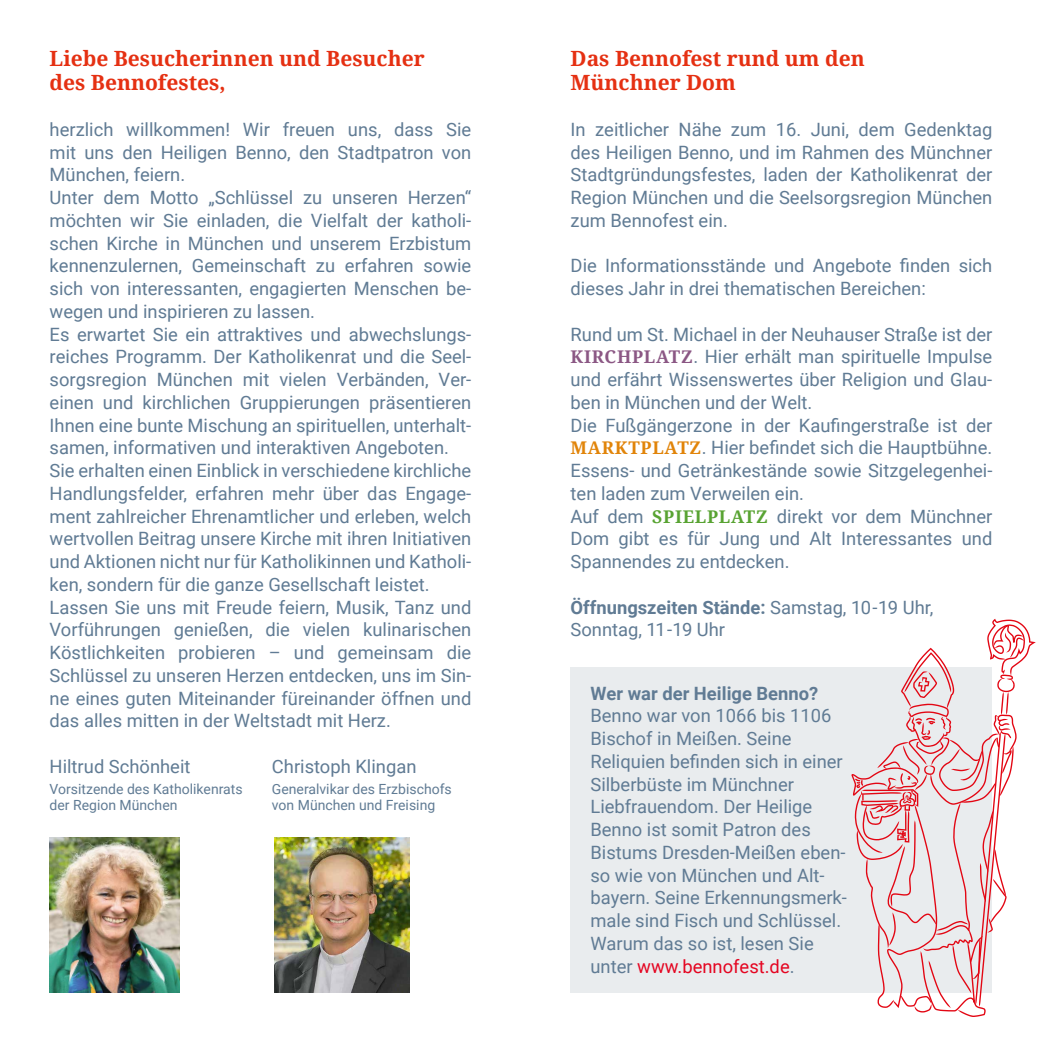
<style>
.page{position:relative;width:1042px;height:1042px;background:#fff}
.page>*{position:absolute;margin:0;border:0;box-sizing:border-box;transform-origin:0 0}
.t1{font:700 21px/24.5px "Droid Serif";color:#e53012}
.t2{font:18.38px/22.8px "Roboto";color:#607b94}
.t3{font:700 18.38px "Roboto";color:#607b94}
.t4{font:14px "Roboto";color:#607b94}
.s1{font-family:"Droid Serif";font-weight:700;font-size:17.5px;color:#8b5784}
.s2{font-family:"Droid Serif";font-weight:700;font-size:17.5px;color:#e18409}
.s3{font-family:"Droid Serif";font-weight:700;font-size:17.5px;color:#58a332}
.s4{font-weight:700}
.s5{color:#e40521}
</style>
<div class="page">
<img style="left:50px;top:837px;width:130px;height:155px">
<img style="left:274px;top:837px;width:135px;height:155px">
<div style="left:570px;top:667px;width:422px;height:325px;background:#e9ecee"></div>
<svg style="left:851px;top:619px;width:185px;height:398px"></svg>
<p class="t1" style="left:50px;top:45px;width:376px">Liebe Besucherinnen und Besucher des Bennofestes,</p>
<p class="t2" style="left:50px;top:117px;width:423px">herzlich willkommen! Wir freuen uns, dass Sie mit uns den Heiligen Benno, den Stadtpatron von München, feiern.<br>Unter dem Motto „Schlüssel zu unseren Herzen“ möchten wir Sie einladen, die Vielfalt der katholi&shy;schen Kirche in München und unserem Erzbistum kennenzulernen, Gemeinschaft zu erfahren sowie sich von interessanten, engagierten Menschen be&shy;wegen und inspirieren zu lassen.<br>Es erwartet Sie ein attraktives und abwechslungs&shy;reiches Programm. Der Katholikenrat und die Seel&shy;sorgsregion München mit vielen Verbänden, Ver&shy;einen und kirchlichen Gruppierungen präsentieren Ihnen eine bunte Mischung an spirituellen, unterhalt&shy;samen, informativen und interaktiven Angeboten.<br>Sie erhalten einen Einblick in verschiedene kirchliche Handlungsfelder, erfahren mehr über das Engage&shy;ment zahlreicher Ehrenamtlicher und erleben, welch wertvollen Beitrag unsere Kirche mit ihren Initiativen und Aktionen nicht nur für Katholikinnen und Katholi&shy;ken, sondern für die ganze Gesellschaft leistet.<br>Lassen Sie uns mit Freude feiern, Musik, Tanz und Vorführungen genießen, die vielen kulinarischen Köstlichkeiten probieren – und gemeinsam die Schlüssel zu unseren Herzen entdecken, uns im Sin&shy;ne eines guten Miteinander füreinander öffnen und das alles mitten in der Weltstadt mit Herz.</p>
<p class="t2" style="left:50px;top:754px;width:142px">Hiltrud Schönheit</p>
<p class="t2" style="left:272px;top:754px;width:146px">Christoph Klingan</p>
<p class="t4" style="left:50px;top:779px;width:194px">Vorsitzende des Katholikenrats</p>
<p class="t4" style="left:272px;top:779px;width:181px">Generalvikar des Erzbischofs</p>
<p class="t4" style="left:50px;top:795px;width:129px">der Region München</p>
<p class="t4" style="left:272px;top:795px;width:165px">von München und Freising</p>
<p class="t1" style="left:570px;top:45px;width:296px">Das Bennofest rund um den<br>Münchner Dom</p>
<p class="t2" style="left:570px;top:117px;width:423px;text-align:justify">In zeitlicher Nähe zum 16. Juni, dem Gedenktag des Heiligen Benno, und im Rahmen des Münchner Stadtgründungsfestes, laden der Katholikenrat der Region München und die Seelsorgsregion München zum Bennofest ein.</p>
<p class="t2" style="left:570px;top:254px;width:423px">Die Informationsstände und Angebote finden sich dieses Jahr in drei thematischen Bereichen:</p>
<p class="t2" style="left:570px;top:322px;width:423px">Rund um St. Michael in der Neuhauser Straße ist der <span class="s1">KIRCHPLATZ</span>. Hier erhält man spirituelle Impulse und erfährt Wissenswertes über Religion und Glau&shy;ben in München und der Welt.<br>Die Fußgängerzone in der Kaufingerstraße ist der <span class="s2">MARKTPLATZ</span>. Hier befindet sich die Hauptbühne.<br>Essens- und Getränkestände sowie Sitzgelegenhei&shy;ten laden zum Verweilen ein.<br>Auf dem <span class="s3">SPIELPLATZ</span> direkt vor dem Münchner Dom gibt es für Jung und Alt Interessantes und Spannendes zu entdecken.</p>
<p class="t2" style="left:570px;top:595px;width:364px"><span class="s4">Öffnungszeiten Stände:</span> Samstag, 10-19 Uhr,<br>Sonntag, 11-19 Uhr</p>
<p class="t3" style="left:590px;top:680px;width:229px">Wer war der Heilige Benno?</p>
<p class="t2" style="left:590px;top:704px;width:258px">Benno war von 1066 bis 1106<br>Bischof in Meißen. Seine<br>Reliquien befinden sich in einer<br>Silberbüste im Münchner<br>Liebfrauendom. Der Heilige<br>Benno ist somit Patron des<br>Bistums Dresden-Meißen eben&shy;so wie von München und Alt&shy;bayern. Seine Erkennungsmerk&shy;male sind Fisch und Schlüssel.<br>Warum das so ist, lesen Sie unter <span class="s5">www.bennofest.de</span>.</p>
</div>
